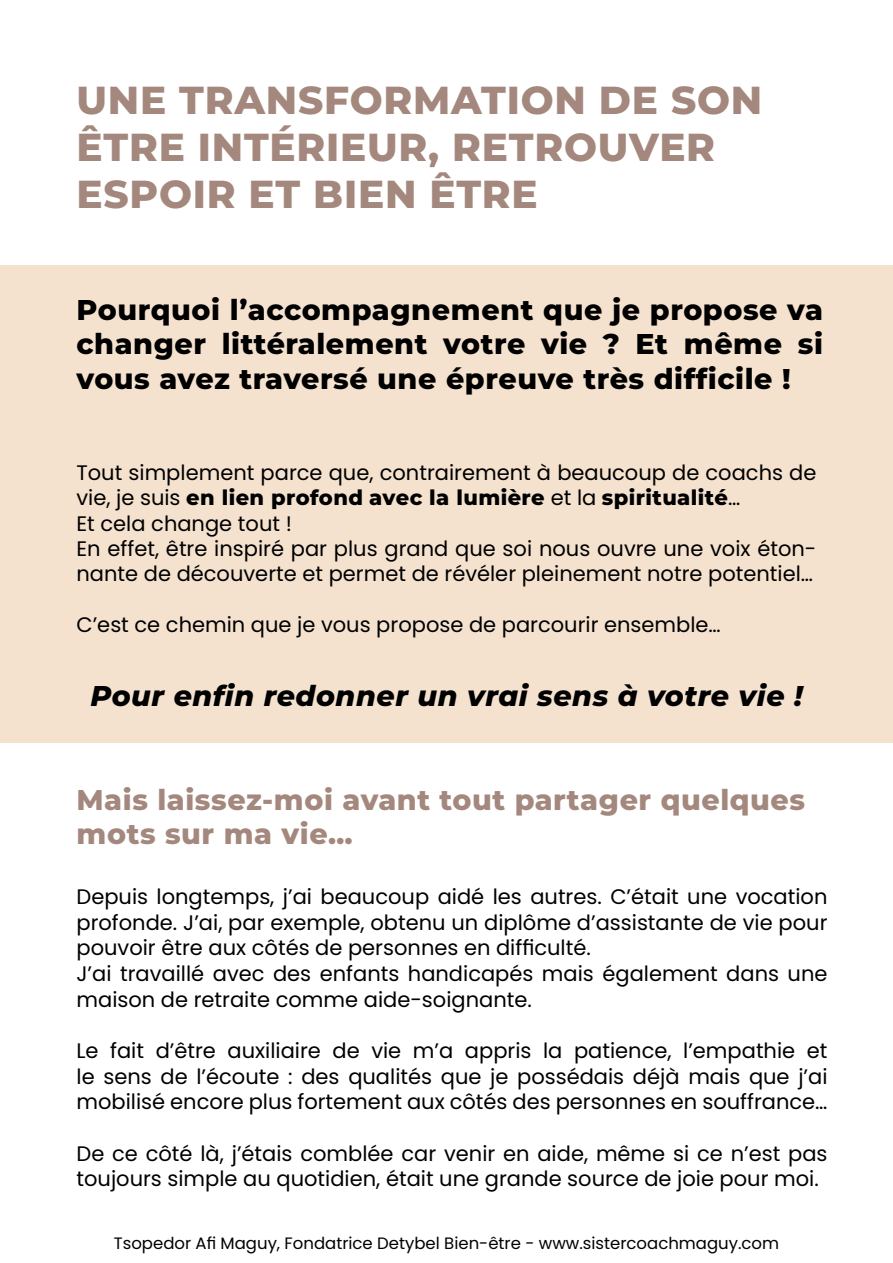
<style>
.page{position:relative;width:893px;height:1263px;background:#fff}
.page>*{position:absolute;margin:0;border:0;box-sizing:border-box;transform-origin:0 0}
.t1{font:800 39px/46.8px "Montserrat";letter-spacing:.02em;color:#a4887d}
.t2{font:800 28.5px/34.2px "Montserrat";letter-spacing:.02em;color:#000;text-align:justify}
.t3{font:800 28.5px/34.2px "Montserrat";letter-spacing:.02em;color:#a4887d}
.t4{font:italic 800 28.5px "Montserrat";letter-spacing:.02em;color:#000}
.t5{font:21px/25.7px "Poppins";color:#000}
.t6{font:800 21px "Montserrat";letter-spacing:.02em;color:#000}
.t7{font:16.5px "Poppins";color:#000}
.s1{font-family:"Poppins";font-weight:400}
</style>
<div class="page">
<div style="left:0;top:265px;width:893px;height:477px;background:#f4e2ce"></div>
<h1 class="t1" style="left:76px;top:76px;width:687px">UNE TRANSFORMATION DE SON<br>ÊTRE INTÉRIEUR, RETROUVER<br>ESPOIR ET BIEN ÊTRE</h1>
<h2 class="t2" style="left:76px;top:292px;width:748px">Pourquoi l’accompagnement que je propose va changer littéralement votre vie ? Et même si vous avez traversé une épreuve très difficile !</h2>
<p class="t5" style="left:76px;top:460px;width:741px">Tout simplement parce que, contrairement à beaucoup de coachs de</p>
<p class="t6" style="left:76px;top:484px;width:665px"><span class="s1">vie, je suis</span> en lien profond avec la lumière <span class="s1">et la</span> spiritualité<span class="s1">…</span></p>
<p class="t5" style="left:76px;top:511px;width:741px;line-height:25.2px">Et cela change tout !<br>En effet, être inspiré par plus grand que soi nous ouvre une voix éton&shy;nante de découverte et permet de révéler pleinement notre potentiel…</p>
<p class="t5" style="left:76px;top:611px;width:646px">C’est ce chemin que je vous propose de parcourir ensemble…</p>
<h2 class="t4" style="left:90px;top:677px;width:714px">Pour enfin redonner un vrai sens à votre vie !</h2>
<h2 class="t3" style="left:76px;top:782px;width:730px">Mais laissez-moi avant tout partager quelques mots sur ma vie…</h2>
<p class="t5" style="left:76px;top:884px;width:752px">Depuis longtemps, j’ai beaucoup aidé les autres. C’était une vocation profonde. J’ai, par exemple, obtenu un diplôme d’assistante de vie pour pouvoir être aux côtés de personnes en difficulté.<br>J’ai travaillé avec des enfants handicapés mais également dans une maison de retraite comme aide-soignante.</p>
<p class="t5" style="left:76px;top:1038px;width:752px;text-align:justify">Le fait d’être auxiliaire de vie m’a appris la patience, l’empathie et le sens de l’écoute : des qualités que je possédais déjà mais que j’ai mobilisé encore plus fortement aux côtés des personnes en souffrance…</p>
<p class="t5" style="left:76px;top:1141px;width:752px">De ce côté là, j’étais comblée car venir en aide, même si ce n’est pas toujours simple au quotidien, était une grande source de joie pour moi.</p>
<p class="t7" style="left:114px;top:1233px;width:667px">Tsopedor Afi Maguy, Fondatrice Detybel Bien-être - www.sistercoachmaguy.com</p>
</div>
